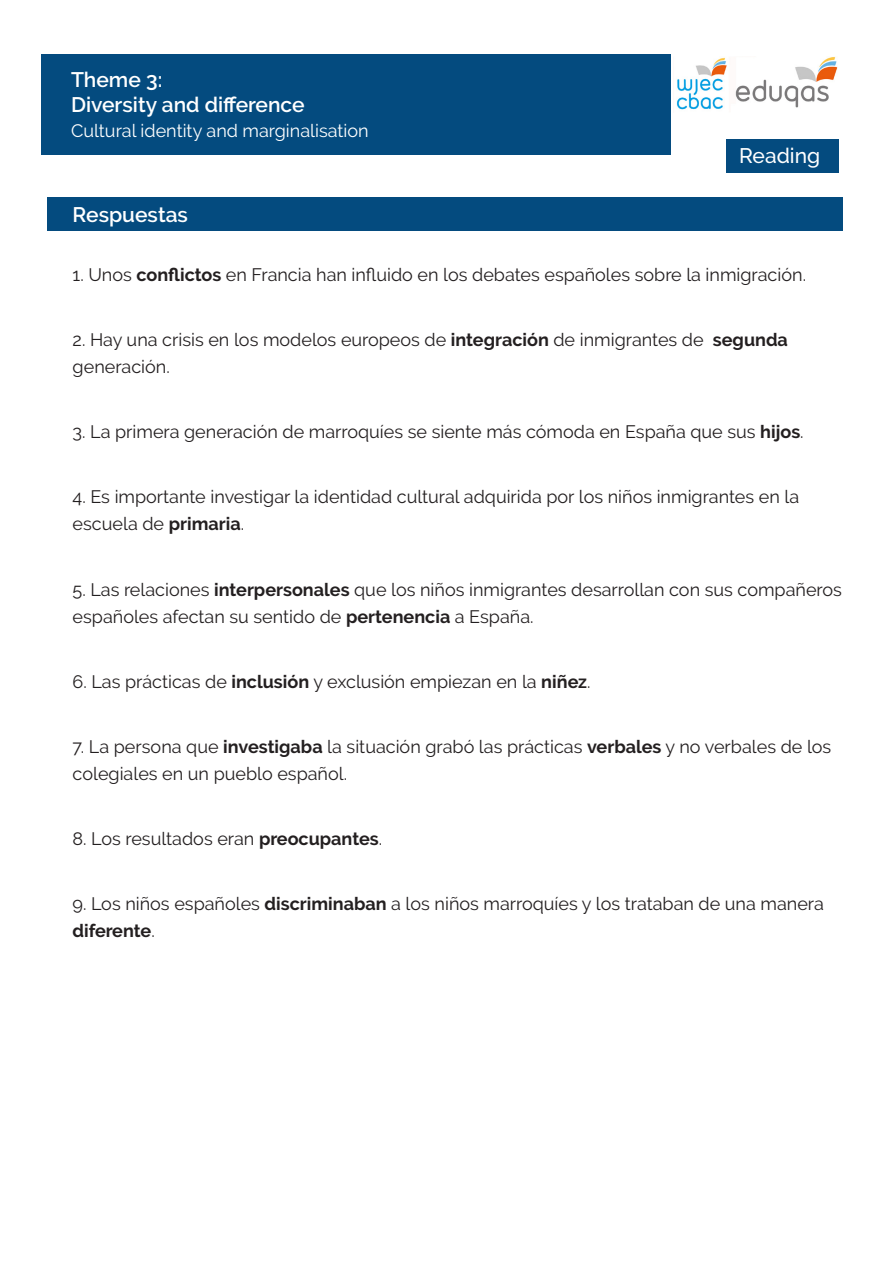
<style>
.page{position:relative;width:893px;height:1263px;background:#fff}
.page>*{position:absolute;margin:0;border:0;box-sizing:border-box;transform-origin:0 0}
.t1{font:600 21px/25.2px "Raleway";color:#fff}
.t2{font:500 21px "Raleway";color:#fff}
.Caption1{font:18px/27px "Raleway";color:#231f20}
.t3{font:18px "Raleway";color:#fff}
.s1{font-weight:700}
</style>
<div class="page">
<div style="left:41px;top:54px;width:630px;height:50px;background:#044b7f"></div>
<div style="left:41px;top:79px;width:630px;height:51px;background:#044b7f"></div>
<div style="left:41px;top:105px;width:630px;height:50px;background:#044b7f"></div>
<div style="left:726px;top:139px;width:113px;height:33px;background:#044b7f"></div>
<img style="left:676px;top:57px;width:162px;height:53px">
<div style="left:47px;top:198px;width:795px;height:33px;background:#044b7f"></div>
<p class="t1" style="left:71px;top:67px;width:235px">Theme 3:<br>Diversity and difference</p>
<p class="t3" style="left:71px;top:120px;width:299px">Cultural identity and marginalisation</p>
<p class="t1" style="left:73px;top:202px;width:117px">Respuestas</p>
<p class="t2" style="left:739px;top:144px;width:83px">Reading</p>
<p class="Caption1" style="left:73px;top:261px;width:735px">1. Unos <span class="s1">conflictos</span> en Francia han influido en los debates españoles sobre la inmigración.</p>
<p class="Caption1" style="left:73px;top:326px;width:717px">2. Hay una crisis en los modelos europeos de <span class="s1">integración</span> de inmigrantes de <span class="s1">segunda </span>generación.</p>
<p class="Caption1" style="left:73px;top:418px;width:732px">3. La primera generación de marroquíes se siente más cómoda en España que sus <span class="s1">hijos</span>.</p>
<p class="Caption1" style="left:73px;top:484px;width:728px">4. Es importante investigar la identidad cultural adquirida por los niños inmigrantes en la escuela de <span class="s1">primaria</span>.</p>
<p class="Caption1" style="left:73px;top:576px;width:771px">5. Las relaciones <span class="s1">interpersonales</span> que los niños inmigrantes desarrollan con sus compañeros españoles afectan su sentido de <span class="s1">pertenencia</span> a España.</p>
<p class="Caption1" style="left:73px;top:668px;width:519px">6. Las prácticas de <span class="s1">inclusión</span> y exclusión empiezan en la <span class="s1">niñez</span>.</p>
<p class="Caption1" style="left:73px;top:733px;width:760px">7. La persona que <span class="s1">investigaba</span> la situación grabó las prácticas <span class="s1">verbales</span> y no verbales de los colegiales en un pueblo español.</p>
<p class="Caption1" style="left:73px;top:825px;width:311px">8. Los resultados eran <span class="s1">preocupantes</span>.</p>
<p class="Caption1" style="left:73px;top:890px;width:753px">9. Los niños españoles <span class="s1">discriminaban</span> a los niños marroquíes y los trataban de una manera <span class="s1">diferente</span>.</p>
</div>
